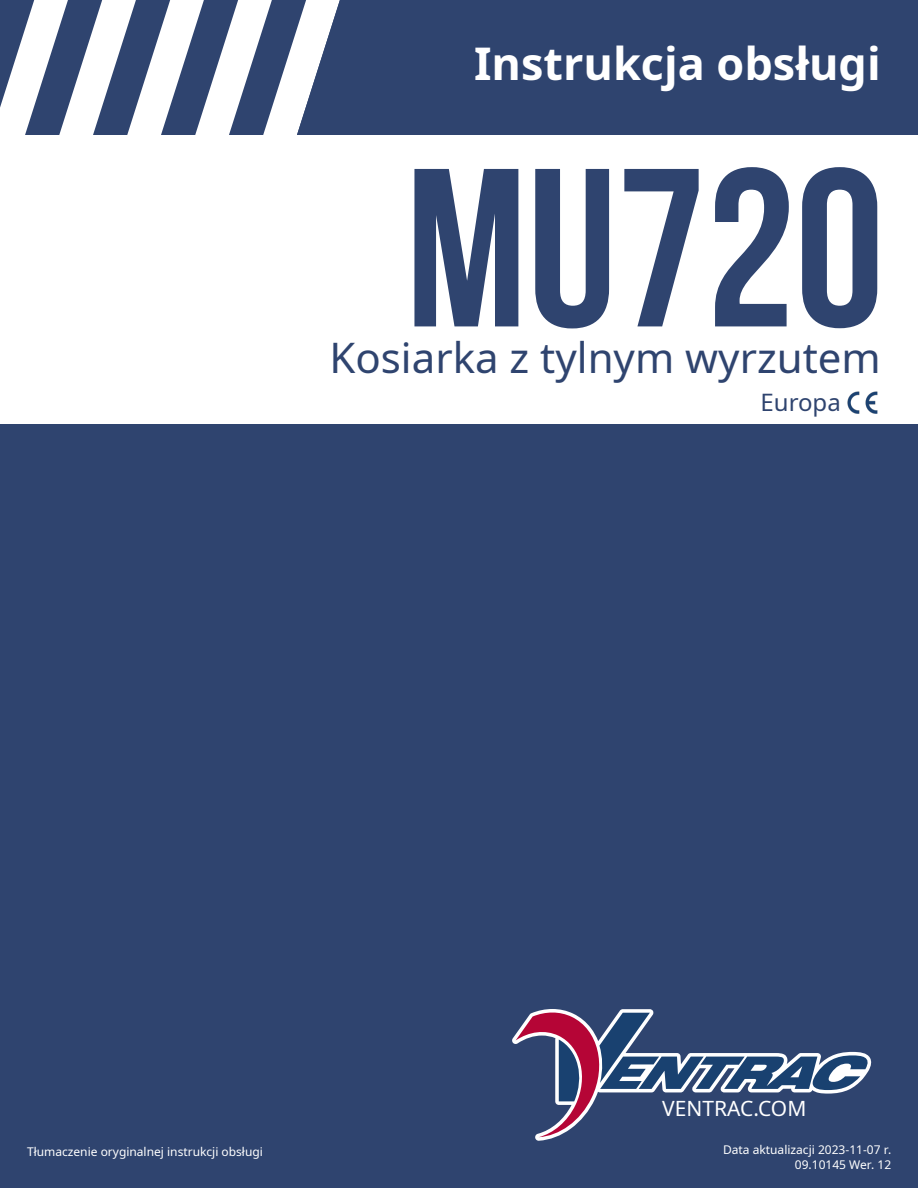
<style>
.page{position:relative;width:918px;height:1188px;background:#fff}
.page>*{position:absolute;margin:0;border:0;box-sizing:border-box;transform-origin:0 0}
.t1{font:700 225px "Bebas Neue";color:#2f446f}
.t2{font:700 45px "Noto Sans";color:#fff}
.t3{font:42px "Noto Sans";color:#2f446f}
.t4{font:24px "Noto Sans";color:#2f446f}
.t5{font:21px "Noto Sans";color:#fff}
.t6{font:12px/14.4px "Noto Sans";color:#fff;text-align:right}
</style>
<div class="page">
<div style="left:0;top:424px;width:918px;height:764px;background:#2f446f"></div>
<svg style="left:0;top:0;width:321px;height:135px"></svg>
<div style="left:321px;top:0;width:597px;height:135px;background:#2f446f"></div>
<svg style="left:512px;top:1009px;width:141px;height:132px"></svg>
<svg style="left:516px;top:1011px;width:356px;height:126px"></svg>
<img style="left:847px;top:392px;width:30px;height:21px">
<h2 class="t2" style="left:474px;top:32px;width:408px">Instrukcja obsługi</h2>
<h1 class="t1" style="left:406px;top:125px;width:480px">MU720</h1>
<h3 class="t3" style="left:329px;top:328px;width:553px">Kosiarka z tylnym wyrzutem</h3>
<h3 class="t4" style="left:761px;top:385px;width:82px">Europa</h3>
<p class="t6" style="left:27px;top:1144px;width:237px">Tłumaczenie oryginalnej instrukcji obsługi</p>
<h3 class="t5" style="left:662px;top:1093px;width:146px">VENTRAC.COM</h3>
<p class="t6" style="left:723px;top:1143px;width:170px">Data aktualizacji 2023-11-07 r.<br>09.10145 Wer. 12</p>
</div>
